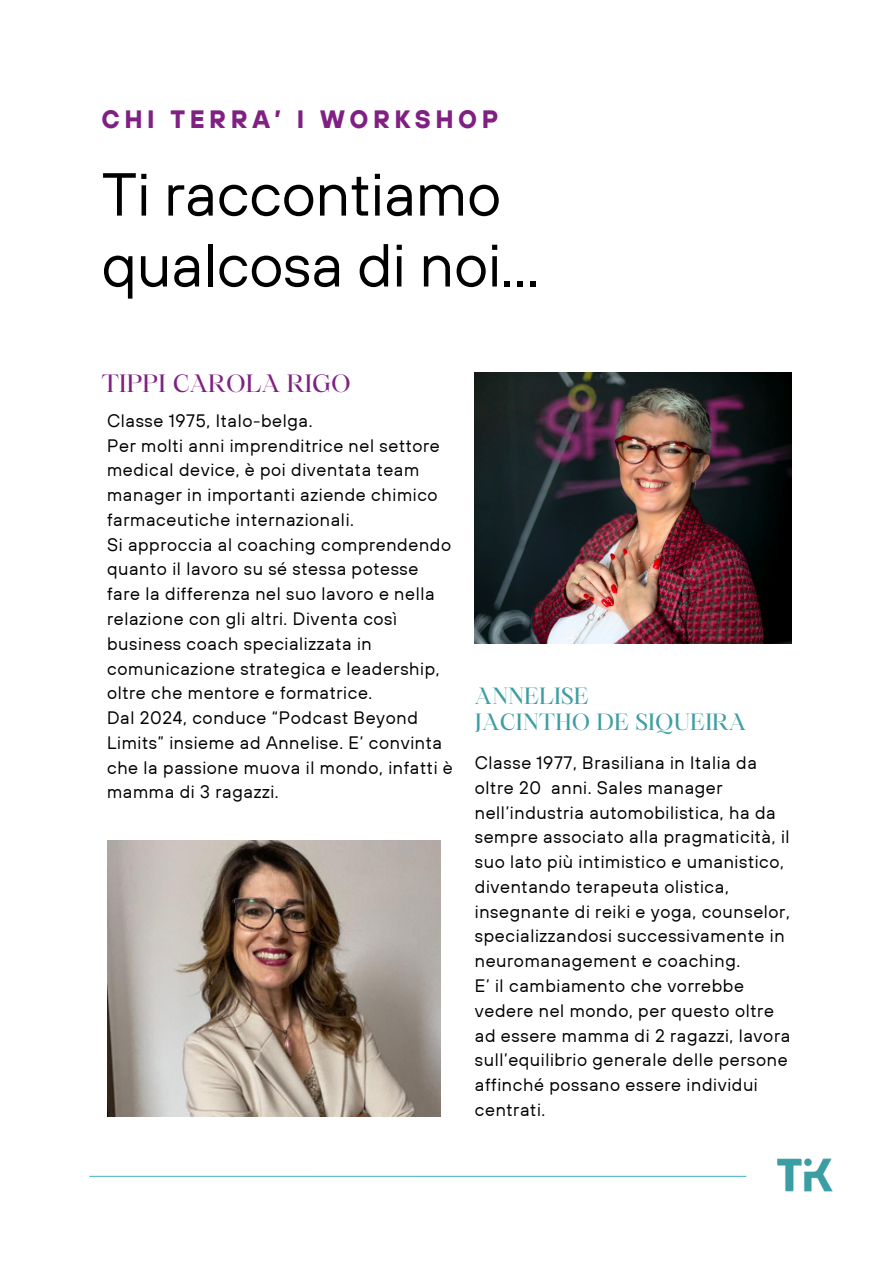
<style>
.page{position:relative;width:894px;height:1264px;background:#fff}
.page>*{position:absolute;margin:0;border:0;box-sizing:border-box;transform-origin:0 0}
.t1{font:60.6px/70.8px "TT Hoves";color:#000}
.t2{font:700 25.05px "TT Hoves";letter-spacing:.18em;color:#7f2082}
.t3{font:24px "Maharlika";color:#7f2082}
.t4{font:22.5px/25.8px "Maharlika";color:#3e9ea3}
.t5{font:18px/24.8px "TT Hoves";letter-spacing:.035em;color:#000}
</style>
<div class="page">
<hr style="left:89px;top:1175px;width:657px;height:1px;background:#55bac5">
<img style="left:107px;top:840px;width:333px;height:276px">
<img style="left:474px;top:372px;width:317px;height:271px">
<img style="left:777px;top:1158px;width:56px;height:34px">
<p class="t2" style="left:101px;top:103px;width:398px">CHI TERRA’ I WORKSHOP</p>
<p class="t1" style="left:101px;top:158px;width:439px">Ti raccontiamo qualcosa di noi...</p>
<p class="t3" style="left:101px;top:373px;width:251px">TIPPI CAROLA RIGO</p>
<p class="t5" style="left:107px;top:408px;width:207px">Classe 1975, Italo-belga.</p>
<p class="t5" style="left:107px;top:432px;width:334px">Per molti anni imprenditrice nel settore medical device, è poi diventata team manager in importanti aziende chimico farmaceutiche internazionali.</p>
<h4 class="t5" style="left:107px;top:531px;width:345px">Si approccia al coaching comprendendo quanto il lavoro su sé stessa potesse fare la differenza nel suo lavoro e nella relazione con gli altri. Diventa così business coach specializzata in comunicazione strategica e leadership, oltre che mentore e formatrice.</h4>
<p class="t5" style="left:107px;top:705px;width:347px">Dal 2024, conduce “Podcast Beyond Limits” insieme ad Annelise. E’ convinta che la passione muova il mondo, infatti è mamma di 3 ragazzi.</p>
<p class="t4" style="left:474px;top:685px;width:273px">ANNELISE<br>JACINTHO DE SIQUEIRA</p>
<p class="t5" style="left:474px;top:750px;width:316px">Classe 1977, Brasiliana in Italia da oltre 20 anni. Sales manager nell’industria automobilistica, ha da sempre associato alla pragmaticità, il suo lato più intimistico e umanistico, diventando terapeuta olistica, insegnante di reiki e yoga, counselor, specializzandosi successivamente in neuromanagement e coaching.</p>
<p class="t5" style="left:474px;top:972px;width:317px">E’ il cambiamento che vorrebbe vedere nel mondo, per questo oltre ad essere mamma di 2 ragazzi, lavora sull’equilibrio generale delle persone affinché possano essere individui centrati.</p>
</div>
